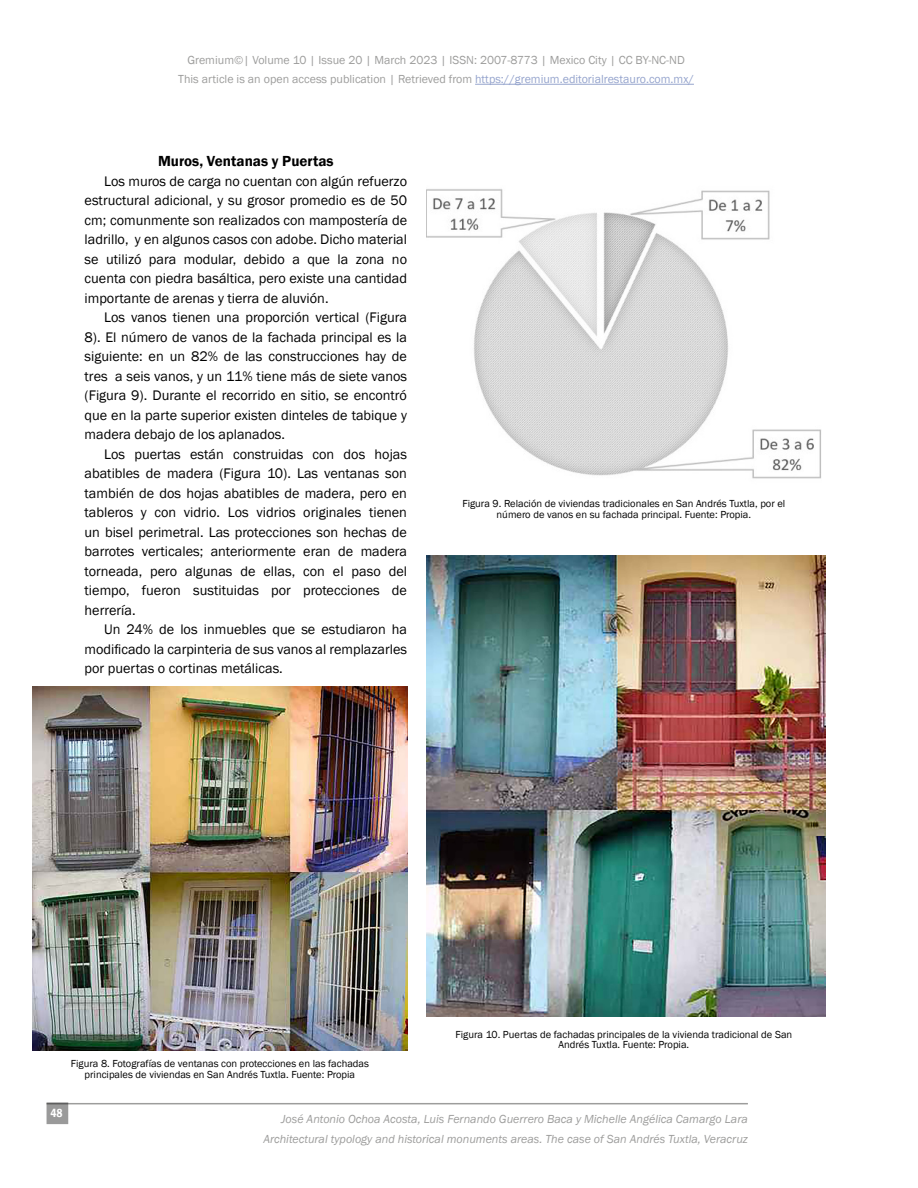
<style>
.page{position:relative;width:918px;height:1188px;background:#fff}
.page>*{position:absolute;margin:0;border:0;box-sizing:border-box;transform-origin:0 0}
.t1{font:600 15px "Franklin Gothic";color:#000}
.t2{font:14.25px/19.5px "Franklin Gothic";color:#000;text-align:justify}
.t3{font:12px/19.5px "Franklin Gothic";color:#9d9d9c;text-align:center}
.t4{font:italic 12px/19.5px "Franklin Gothic";color:#9d9d9c;text-align:right}
.t5{font:600 condensed 12px "Franklin Gothic";color:#fff}
.t6{font:10.5px/10.5px "Franklin Gothic";color:#000;text-align:center}
.s1{color:#95a4cd}
</style>
<div class="page">
<hr style="left:475px;top:84px;width:219px;height:1px;background:#95a4cd">
<hr style="left:46px;top:1103px;width:702px;height:1px;background:#9d9d9c">
<div style="left:47px;top:1103px;width:21px;height:20px;background:#9a9a9a"></div>
<img style="left:33px;top:686px;width:374px;height:365px">
<img style="left:426px;top:189px;width:395px;height:290px">
<img style="left:426px;top:556px;width:400px;height:460px">
<p class="t3" style="left:178px;top:50px;width:517px">Gremium©| Volume 10 | Issue 20 | March 2023 | ISSN: 2007-8773 | Mexico City | CC BY-NC-ND<br>This article is an open access publication | Retrieved from <span class="s1">https://gremium.editorialrestauro.com.mx/</span></p>
<p class="t1" style="left:158px;top:152px;width:177px">Muros, Ventanas y Puertas</p>
<p class="t2" style="left:85px;top:172px;width:324px;text-indent:20px">Los muros de carga no cuentan con algún refuerzo estructural adicional, y su grosor promedio es de 50 cm; comunmente son realizados con mampostería de ladrillo, y en algunos casos con adobe. Dicho material se utilizó para modular, debido a que la zona no cuenta con piedra basáltica, pero existe una cantidad importante de arenas y tierra de aluvión.</p>
<p class="t2" style="left:85px;top:308px;width:324px;text-indent:20px">Los vanos tienen una proporción vertical (Figura 8). El número de vanos de la fachada principal es la siguiente: en un 82% de las construcciones hay de tres a seis vanos, y un 11% tiene más de siete vanos (Figura 9). Durante el recorrido en sitio, se encontró que en la parte superior existen dinteles de tabique y madera debajo de los aplanados.</p>
<p class="t2" style="left:85px;top:445px;width:324px;text-indent:20px">Los puertas están construidas con dos hojas abatibles de madera (Figura 10). Las ventanas son también de dos hojas abatibles de madera, pero en tableros y con vidrio. Los vidrios originales tienen un bisel perimetral. Las protecciones son hechas de barrotes verticales; anteriormente eran de madera torneada, pero algunas de ellas, con el paso del tiempo, fueron sustituidas por protecciones de herrería.</p>
<p class="t2" style="left:85px;top:620px;width:324px;text-indent:20px">Un 24% de los inmuebles que se estudiaron ha modificado la carpinteria de sus vanos al remplazarles por puertas o cortinas metálicas.</p>
<p class="t6" style="left:462px;top:499px;width:324px">Figura 9. Relación de viviendas tradicionales en San Andrés Tuxtla, por el número de vanos en su fachada principal. Fuente: Propia.</p>
<p class="t6" style="left:71px;top:1059px;width:300px">Figura 8. Fotografías de ventanas con protecciones en las fachadas principales de viviendas en San Andrés Tuxtla. Fuente: Propia</p>
<p class="t6" style="left:456px;top:1029px;width:338px">Figura 10. Puertas de fachadas principales de la vivienda tradicional de San<br>Andrés Tuxtla. Fuente: Propia.</p>
<p class="t5" style="left:50px;top:1105px;width:14px">48</p>
<p class="t4" style="left:263px;top:1110px;width:486px">José Antonio Ochoa Acosta, Luis Fernando Guerrero Baca y Michelle Angélica Camargo Lara<br>Architectural typology and historical monuments areas. The case of San Andrés Tuxtla, Veracruz</p>
</div>
